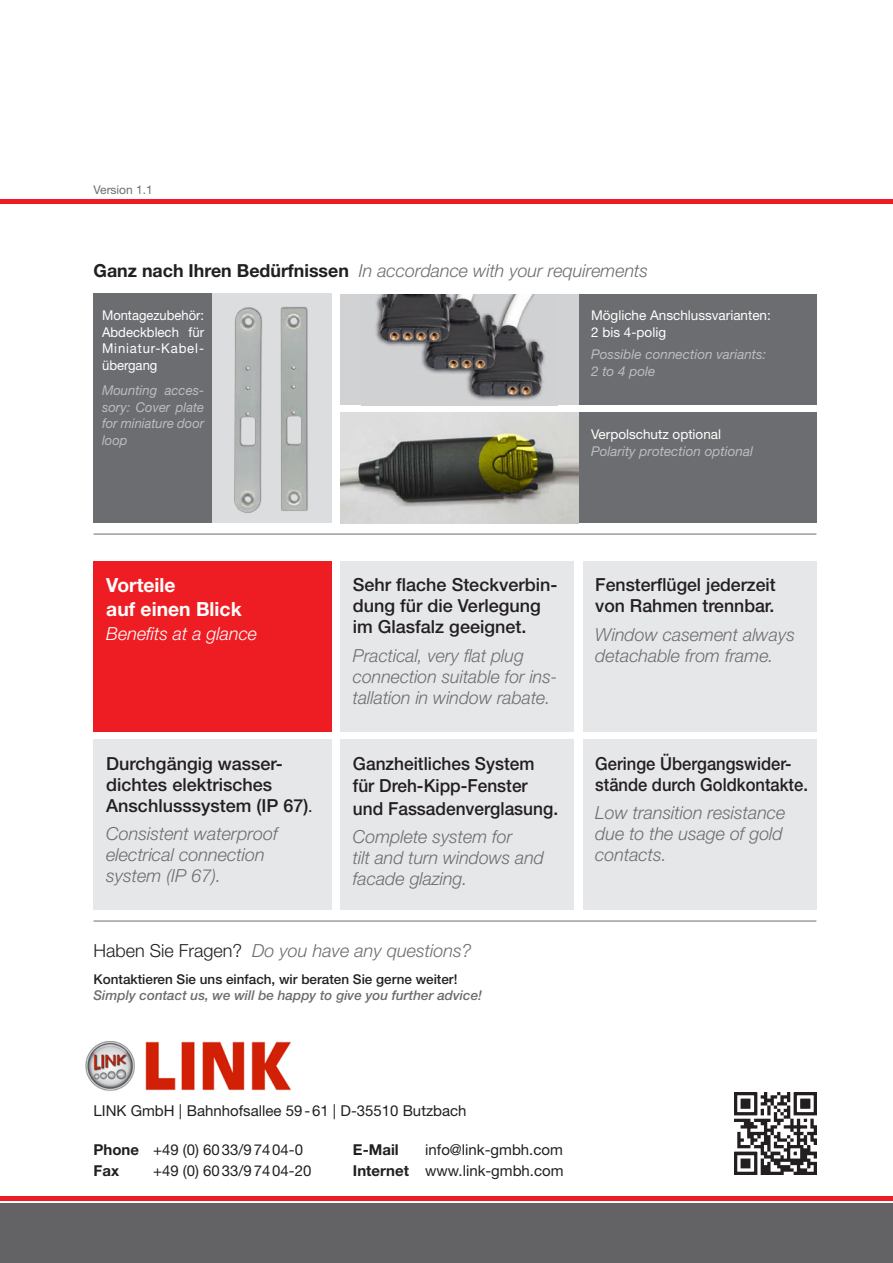
<style>
.page{position:relative;width:893px;height:1263px;background:#fff}
.page>*{position:absolute;margin:0;border:0;box-sizing:border-box;transform-origin:0 0}
.t1{font:700 19.5px/24px "Helvetica Neue LT Std";color:#fff}
.t2{font:italic 300 18px/21px "Helvetica Neue LT Std";color:#6c6d70}
.t3{font:500 18px/21px "Helvetica Neue LT Std";color:#231f20}
.t4{font:500 18px/22.5px "Helvetica Neue LT Std";color:#231f20;scale:.96 1}
.t5{font:500 18px/21px "Helvetica Neue LT Std";color:#231f20;scale:.92 1}
.t6{font:italic 300 18px "Helvetica Neue LT Std";color:#fff}
.t7{font:15px/21px "Helvetica Neue LT Std";color:#231f20}
.t8{font:700 15px "Helvetica Neue LT Std";color:#231f20}
.t9{font:italic 13.5px/16.5px "Helvetica Neue LT Std";color:#bcbdc0}
.t10{font:13.5px/16.5px "Helvetica Neue LT Std";color:#fff}
.t11{font:italic 500 13.5px "Helvetica Neue LT Std";color:#6c6d70}
.t12{font:13.5px/16.5px "Helvetica Neue LT Std";color:#fff;text-align:justify;scale:.96 1}
.t13{font:500 13.5px "Helvetica Neue LT Std";color:#231f20}
.t14{font:12px "Helvetica Neue LT Std";color:#6c6d70}
.s1{font-weight:700;font-style:normal;color:#231f20}
.s2{font-size:13.5px}
.s3{font-style:normal;color:#231f20}
.s4{font-weight:700}
</style>
<div class="page">
<div style="left:0;top:1203px;width:893px;height:60px;background:#636366"></div>
<hr style="left:0;top:1197px;width:893px;height:4px;background:#ee1d23">
<hr style="left:0;top:200px;width:893px;height:4px;background:#ee1d23">
<img style="left:85px;top:1041px;width:206px;height:50px">
<img style="left:735px;top:1092px;width:81px;height:82px">
<div style="left:340px;top:740px;width:234px;height:170px;background:#e6e7e9"></div>
<div style="left:583px;top:740px;width:233px;height:170px;background:#e6e7e9"></div>
<div style="left:94px;top:561px;width:238px;height:170px;background:#ee1d23"></div>
<div style="left:94px;top:740px;width:238px;height:170px;background:#e6e7e9"></div>
<div style="left:340px;top:561px;width:234px;height:170px;background:#e6e7e9"></div>
<div style="left:583px;top:561px;width:233px;height:170px;background:#e6e7e9"></div>
<div style="left:578px;top:294px;width:238px;height:111px;background:#6c6d70"></div>
<div style="left:578px;top:412px;width:238px;height:111px;background:#6c6d70"></div>
<div style="left:94px;top:293px;width:119px;height:230px;background:#6c6d70"></div>
<div style="left:340px;top:294px;width:238px;height:111px;background:#d1d2d4"></div>
<img style="left:375px;top:294px;width:171px;height:106px">
<img style="left:340px;top:412px;width:238px;height:111px">
<div style="left:213px;top:293px;width:119px;height:230px;background:#dcdddf"></div>
<img style="left:234px;top:306px;width:74px;height:207px">
<hr style="left:94px;top:534px;width:722px;height:1px;background:#6c6d70">
<hr style="left:94px;top:921px;width:722px;height:1px;background:#6c6d70">
<p class="t14" style="left:94px;top:182px;width:61px">Version 1.1</p>
<p class="t2" style="left:94px;top:259px;width:556px"><span class="s1">Ganz nach Ihren Bedürfnissen</span> In accordance with your requirements</p>
<p class="t12" style="left:102px;top:307px;width:108px">Montagezubehör:<br>Abdeckblech für Miniatur-Kabel&shy;übergang</p>
<p class="t9" style="left:102px;top:382px;width:104px;text-align:justify">Mounting acces&shy;sory: Cover plate for miniature door loop</p>
<p class="t10" style="left:591px;top:307px;width:181px">Mögliche Anschlussvarianten:<br>2 bis 4-polig</p>
<p class="t9" style="left:591px;top:346px;width:177px">Possible connection variants:<br>2 to 4 pole</p>
<p class="t10" style="left:591px;top:426px;width:132px">Verpolschutz optional</p>
<p class="t9" style="left:591px;top:442px;width:164px">Polarity protection optional</p>
<p class="t1" style="left:106px;top:573px;width:137px">Vorteile<br>auf einen Blick</p>
<p class="t6" style="left:106px;top:623px;width:152px">Benefits at a glance</p>
<p class="t3" style="left:106px;top:753px;width:207px">Durchgängig wasser&shy;dichtes elektrisches<br>Anschlusssystem (IP 67)<span class="s2">.</span></p>
<p class="t2" style="left:106px;top:823px;width:173px">Consistent waterproof electrical connection system (IP 67).</p>
<p class="t3" style="left:353px;top:574px;width:206px">Sehr flache Steckverbin&shy;dung für die Verlegung im Glasfalz geeignet.</p>
<p class="t2" style="left:353px;top:644px;width:206px">Practical, very flat plug connection suitable for ins&shy;tallation in window rabate.</p>
<p class="t4" style="left:353px;top:752px;width:215px">Ganzheitliches System für Dreh-Kipp-Fenster und Fassadenverglasung.</p>
<p class="t2" style="left:353px;top:826px;width:193px">Complete system for<br>tilt and turn windows and facade glazing.</p>
<p class="t2" style="left:94px;top:940px;width:379px"><span class="s3">Haben Sie Fragen?</span> Do you have any questions?</p>
<p class="t13" style="left:94px;top:971px;width:365px">Kontaktieren Sie uns einfach, wir beraten Sie gerne weiter!</p>
<p class="t11" style="left:94px;top:988px;width:390px">Simply contact us, we will be happy to give you further advice!</p>
<p class="t3" style="left:595px;top:574px;width:182px">Fensterflügel jederzeit von Rahmen trennbar.</p>
<p class="t2" style="left:595px;top:623px;width:201px">Window casement always detachable from frame.</p>
<p class="t5" style="left:595px;top:753px;width:233px">Geringe Übergangswider&shy;stände durch Goldkontakte.</p>
<p class="t2" style="left:595px;top:802px;width:192px">Low transition resistance due to the usage of gold contacts.</p>
<p class="t7" style="left:94px;top:1100px;width:375px">LINK GmbH | Bahnhofsallee 59-61 | D-35510 Butzbach</p>
<p class="t7" style="left:94px;top:1138px;width:211px"><span class="s4">Phone</span> +49 (0) 6033/97404-0<br><span class="s4">Fax</span></p>
<p class="t7" style="left:153px;top:1159px;width:160px">+49 (0) 6033/97404-20</p>
<p class="t7" style="left:353px;top:1138px;width:212px;text-align:right">info@link-gmbh.com<br><span class="s4">Internet</span> www.link-gmbh.com</p>
<p class="t8" style="left:353px;top:1140px;width:47px">E-Mail</p>
</div>
